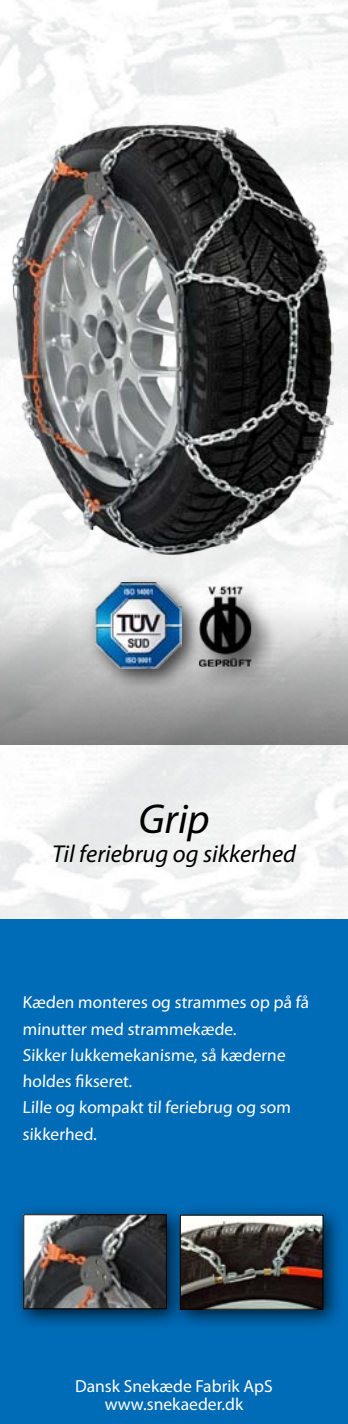
<style>
.page{position:relative;width:348px;height:1424px;background:#fff}
.page>*{position:absolute;margin:0;border:0;box-sizing:border-box;transform-origin:0 0}
.t1{font:italic 42px "Myriad Pro";color:#000}
.t2{font:italic 24.5px "Myriad Pro";color:#000}
.t3{font:17.5px/26.2px "Myriad Pro";color:#fff;text-align:center}
</style>
<div class="page">
<div style="left:0;top:919px;width:347px;height:505px;background:#006bb7"></div>
<svg style="left:0;top:553px;width:347px;height:191px"></svg>
<img style="left:11px;top:109px;width:322px;height:459px">
<div style="left:12px;top:1204px;width:175px;height:126px;background:#000;opacity:.75"></div>
<img style="left:25px;top:1216px;width:139px;height:91px">
<div style="left:23px;top:1214px;width:143px;height:95px;border:1px solid #000"></div>
<div style="left:169px;top:1203px;width:174px;height:127px;background:#000;opacity:.75"></div>
<img style="left:182px;top:1217px;width:139px;height:90px">
<div style="left:180px;top:1215px;width:143px;height:94px;border:1px solid #000"></div>
<div style="left:194px;top:580px;width:83px;height:112px;background:#000;opacity:.75"></div>
<img style="left:205px;top:581px;width:53px;height:89px">
<div style="left:86px;top:574px;width:119px;height:118px;background:#000;opacity:.72"></div>
<img style="left:95px;top:582px;width:86px;height:86px">
<h1 class="t1" style="left:138px;top:792px;width:73px">Grip</h1>
<h2 class="t2" style="left:52px;top:838px;width:245px">Til feriebrug og sikkerhed</h2>
<p class="t3" style="left:22px;top:989px;width:289px;text-align:left">Kæden monteres og strammes op på få minutter med strammekæde.<br>Sikker lukkemekanisme, så kæderne holdes fikseret.<br>Lille og kompakt til feriebrug og som sikkerhed.</p>
<p class="t3" style="left:75px;top:1377px;width:199px;line-height:17.5px">Dansk Snekæde Fabrik ApS www.snekaeder.dk</p>
</div>
